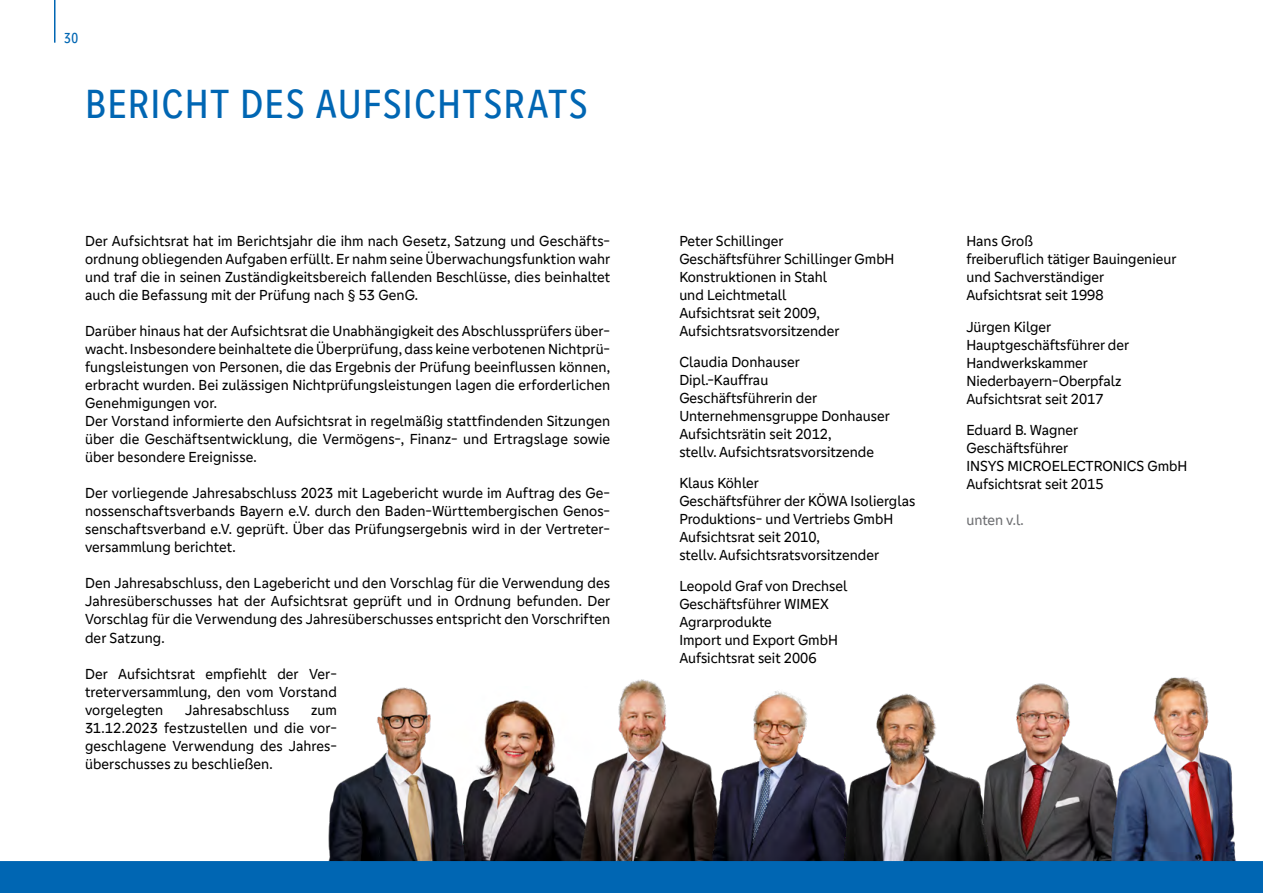
<style>
.page{position:relative;width:1263px;height:893px;background:#fff}
.page>*{position:absolute;margin:0;border:0;box-sizing:border-box;transform-origin:0 0}
.t1{font:condensed 42px "Genos GFG";letter-spacing:.025em;color:#0066b3}
.t2{font:15px/18px "Genos GFG";color:#000}
.t3{font:15px "Genos GFG";letter-spacing:-.005em;color:#6d6e71}
.t4{font:condensed 15px "Genos GFG";color:#0066b3}
</style>
<div class="page">
<img style="left:509px;top:700px;width:46px;height:161px">
<img style="left:328px;top:687px;width:181px;height:174px">
<img style="left:555px;top:679px;width:129px;height:182px">
<img style="left:993px;top:683px;width:90px;height:178px">
<img style="left:684px;top:691px;width:142px;height:170px">
<img style="left:826px;top:693px;width:167px;height:168px">
<img style="left:1083px;top:677px;width:153px;height:184px">
<hr style="left:54px;top:0;width:2px;height:43px;background:#0066b3">
<div style="left:0;top:861px;width:1263px;height:32px;background:#0066b3"></div>
<p class="t4" style="left:64px;top:29px;width:16px">30</p>
<h1 class="t1" style="left:85px;top:80px;width:504px">BERICHT DES AUFSICHTSRATS</h1>
<p class="t2" style="left:85px;top:232px;width:527px;text-align:justify">Der Aufsichtsrat hat im Berichtsjahr die ihm nach Gesetz, Satzung und Geschäfts&shy;ordnung obliegenden Aufgaben erfüllt. Er nahm seine Überwachungsfunktion wahr und traf die in seinen Zuständigkeitsbereich fallenden Beschlüsse, dies beinhaltet auch die Befassung mit der Prüfung nach § 53 GenG.</p>
<p class="t2" style="left:85px;top:322px;width:527px">Darüber hinaus hat der Aufsichtsrat die Unabhängigkeit des Abschlussprüfers über&shy;wacht. Insbesondere beinhaltete die Überprüfung, dass keine verbotenen Nichtprü&shy;fungsleistungen von Personen, die das Ergebnis der Prüfung beeinflussen können, erbracht wurden. Bei zulässigen Nichtprüfungsleistungen lagen die erforderlichen Genehmigungen vor.<br>Der Vorstand informierte den Aufsichtsrat in regelmäßig stattfindenden Sitzungen über die Geschäftsentwicklung, die Vermögens-, Finanz- und Ertragslage sowie über besondere Ereignisse.</p>
<p class="t2" style="left:85px;top:484px;width:527px;text-align:justify">Der vorliegende Jahresabschluss 2023 mit Lagebericht wurde im Auftrag des Ge&shy;nossenschaftsverbands Bayern e.V. durch den Baden-Württembergischen Genos&shy;senschaftsverband e.V. geprüft. Über das Prüfungsergebnis wird in der Vertreter&shy;versammlung berichtet.</p>
<p class="t2" style="left:85px;top:574px;width:527px;text-align:justify">Den Jahresabschluss, den Lagebericht und den Vorschlag für die Verwendung des Jahresüberschusses hat der Aufsichtsrat geprüft und in Ordnung befunden. Der Vorschlag für die Verwendung des Jahresüberschusses entspricht den Vorschriften</p>
<p class="t2" style="left:85px;top:629px;width:81px">der Satzung.</p>
<p class="t2" style="left:85px;top:665px;width:253px;text-align:justify">Der Aufsichtsrat empfiehlt der Ver&shy;treterversammlung, den vom Vorstand vorgelegten</p>
<p class="t2" style="left:185px;top:701px;width:106px">Jahresabschluss</p>
<p class="t2" style="left:85px;top:701px;width:253px;text-align:justify;text-indent:226px">zum 31.12.2023 festzustellen und die vor&shy;geschlagene Verwendung des Jahres&shy;überschusses zu beschließen.</p>
<p class="t2" style="left:679px;top:232px;width:217px">Peter Schillinger<br>Geschäftsführer Schillinger GmbH<br>Konstruktionen in Stahl<br>und Leichtmetall<br>Aufsichtsrat seit 2009,<br>Aufsichtsratsvorsitzender</p>
<p class="t2" style="left:679px;top:353px;width:212px">Claudia Donhauser<br>Dipl.-Kauffrau<br>Geschäftsführerin der<br>Unternehmensgruppe Donhauser<br>Aufsichtsrätin seit 2012,<br>stellv. Aufsichtsratsvorsitzende</p>
<p class="t2" style="left:679px;top:474px;width:238px">Klaus Köhler<br>Geschäftsführer der KÖWA Isolierglas<br>Produktions- und Vertriebs GmbH<br>Aufsichtsrat seit 2010,<br>stellv. Aufsichtsratsvorsitzender</p>
<p class="t2" style="left:679px;top:577px;width:170px">Leopold Graf von Drechsel<br>Geschäftsführer WIMEX<br>Agrarprodukte<br>Import und Export GmbH<br>Aufsichtsrat seit 2006</p>
<p class="t2" style="left:966px;top:232px;width:212px">Hans Groß<br>freiberuflich tätiger Bauingenieur und Sachverständiger<br>Aufsichtsrat seit 1998</p>
<p class="t2" style="left:966px;top:318px;width:164px">Jürgen Kilger<br>Hauptgeschäftsführer der<br>Handwerkskammer<br>Niederbayern-Oberpfalz<br>Aufsichtsrat seit 2017</p>
<p class="t2" style="left:966px;top:421px;width:223px">Eduard B. Wagner<br>Geschäftsführer<br>INSYS MICROELECTRONICS GmbH<br>Aufsichtsrat seit 2015</p>
<p class="t3" style="left:966px;top:511px;width:59px">unten v.l.</p>
</div>
